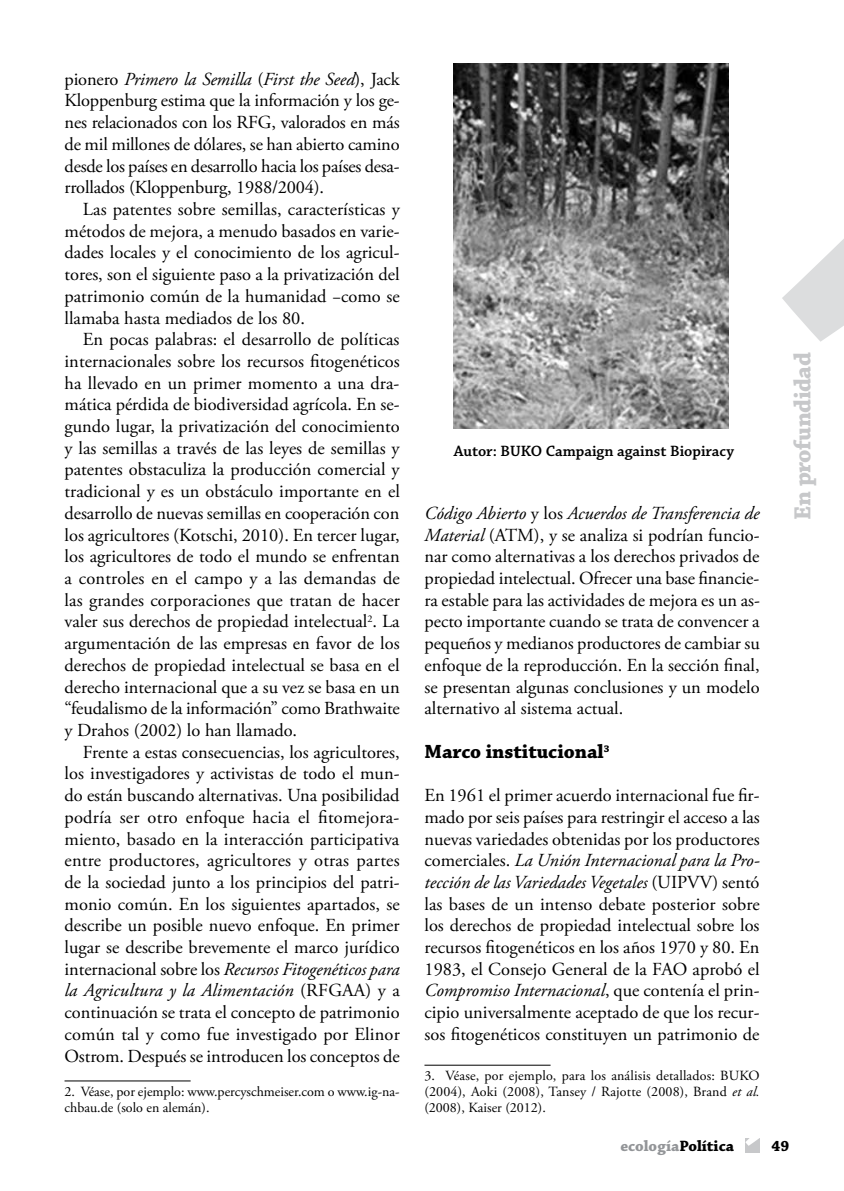
<style>
.page{position:relative;width:844px;height:1191px;background:#fff}
.page>*{position:absolute;margin:0;border:0;box-sizing:border-box;transform-origin:0 0}
.t1{font:700 24.5px "Chaparral Pro";letter-spacing:-.02em;color:#c7c8ca}
.t2{font:700 20.12px "Chaparral Pro";color:#000}
.t3{font:18.38px/21.7px "Adobe Garamond Pro";letter-spacing:-.005em;color:#000;text-align:justify}
.t4{font:600 15.75px "Chaparral Pro";color:#000}
.t5{font:700 15.75px "Chaparral Pro";color:#939598}
.t6{font:700 15.75px "Chaparral Pro";color:#000}
.t7{font:14px/15.8px "Adobe Garamond Pro";color:#000}
.s1{font-style:italic}
.s2{color:#000}
</style>
<div class="page">
<div style="left:745px;top:1137px;width:15px;height:15px;background:#c7c8ca"></div>
<svg style="left:745px;top:1137px;width:15px;height:8px"></svg>
<svg style="left:782px;top:240px;width:61px;height:102px"></svg>
<hr style="left:64px;top:1080px;width:126px;height:1px;background:#000">
<hr style="left:424px;top:1064px;width:126px;height:1px;background:#000">
<img style="left:453px;top:63px;width:275px;height:365px">
<p class="t3" style="left:64px;top:69px;width:337px">pionero <span class="s1">Primero la Semilla</span> (<span class="s1">First the Seed</span>), Jack Kloppenburg estima que la información y los ge&shy;nes relacionados con los RFG, valorados en más de mil millones de dólares, se han abierto camino desde los países en desarrollo hacia los países desa&shy;rrollados (Kloppenburg, 1988/2004).</p>
<p class="t3" style="left:65px;top:199px;width:336px;text-indent:18px">Las patentes sobre semillas, características y métodos de mejora, a menudo basados en varie&shy;dades locales y el conocimiento de los agricul&shy;tores, son el siguiente paso a la privatización del patrimonio común de la humanidad −como se llamaba hasta mediados de los 80.</p>
<p class="t3" style="left:64px;top:329px;width:337px;text-indent:18px">En pocas palabras: el desarrollo de políticas internacionales sobre los recursos fitogenéticos ha llevado en un primer momento a una dra&shy;mática pérdida de biodiversidad agrícola. En se&shy;gundo lugar, la privatización del conocimiento y las semillas a través de las leyes de semillas y patentes obstaculiza la producción comercial y tradicional y es un obstáculo importante en el desarrollo de nuevas semillas en cooperación con los agricultores (Kotschi, 2010). En tercer lugar, los agricultores de todo el mundo se enfrentan a controles en el campo y a las demandas de las grandes corporaciones que tratan de hacer valer sus derechos de propiedad intelectual<sup>2</sup>. La argumentación de las empresas en favor de los derechos de propiedad intelectual se basa en el derecho internacional que a su vez se basa en un “feudalismo de la información” como Brathwaite y Drahos (2002) lo han llamado.</p>
<p class="t3" style="left:64px;top:741px;width:337px;text-indent:18px">Frente a estas consecuencias, los agricultores, los investigadores y activistas de todo el mun&shy;do están buscando alternativas. Una posibilidad podría ser otro enfoque hacia el fitomejora&shy;miento, basado en la interacción participativa entre productores, agricultores y otras partes de la sociedad junto a los principios del patri&shy;monio común. En los siguientes apartados, se describe un posible nuevo enfoque. En primer lugar se describe brevemente el marco jurídico internacional sobre los <span class="s1">Recursos Fitogenéticos para la Agricultura y la Alimentación</span> (RFGAA) y a continuación se trata el concepto de patrimonio común tal y como fue investigado por Elinor Ostrom. Después se introducen los conceptos de</p>
<p class="t7" style="left:64px;top:1084px;width:336px">2. Véase, por ejemplo: www.percyschmeiser.com o www.ig-na&shy;chbau.de (solo en alemán).</p>
<p class="t4" style="left:453px;top:442px;width:281px">Autor: BUKO Campaign against Biopiracy</p>
<p class="t3" style="left:424px;top:503px;width:337px"><span class="s1">Código Abierto</span> y los <span class="s1">Acuerdos de Transferencia de Material</span> (ATM), y se analiza si podrían funcio&shy;nar como alternativas a los derechos privados de propiedad intelectual. Ofrecer una base financie&shy;ra estable para las actividades de mejora es un as&shy;pecto importante cuando se trata de convencer a pequeños y medianos productores de cambiar su enfoque de la reproducción. En la sección final, se presentan algunas conclusiones y un modelo alternativo al sistema actual.</p>
<p class="t2" style="left:424px;top:739px;width:186px">Marco institucional<sup>3</sup></p>
<p class="t3" style="left:424px;top:785px;width:337px">En 1961 el primer acuerdo internacional fue fir&shy;mado por seis países para restringir el acceso a las nuevas variedades obtenidas por los productores comerciales. <span class="s1">La Unión Internacional para la Pro&shy;tección de las Variedades Vegetales</span> (UIPVV) sentó las bases de un intenso debate posterior sobre los derechos de propiedad intelectual sobre los recursos fitogenéticos en los años 1970 y 80. En 1983, el Consejo General de la FAO aprobó el <span class="s1">Compromiso Internacional</span>, que contenía el prin&shy;cipio universalmente aceptado de que los recur&shy;sos fitogenéticos constituyen un patrimonio de</p>
<p class="t7" style="left:424px;top:1068px;width:337px;text-align:justify">3. Véase, por ejemplo, para los análisis detallados: BUKO (2004), Aoki (2008), Tansey / Rajotte (2008), Brand <span class="s1">et al. </span>(2008), Kaiser (2012).</p>
<h1 class="t1" style="left:788px;top:520px;width:169px;rotate:-90deg">En profundidad</h1>
<p class="t5" style="left:620px;top:1136px;width:115px">ecología<span class="s2">Política</span></p>
<p class="t6" style="left:771px;top:1136px;width:19px">49</p>
</div>
